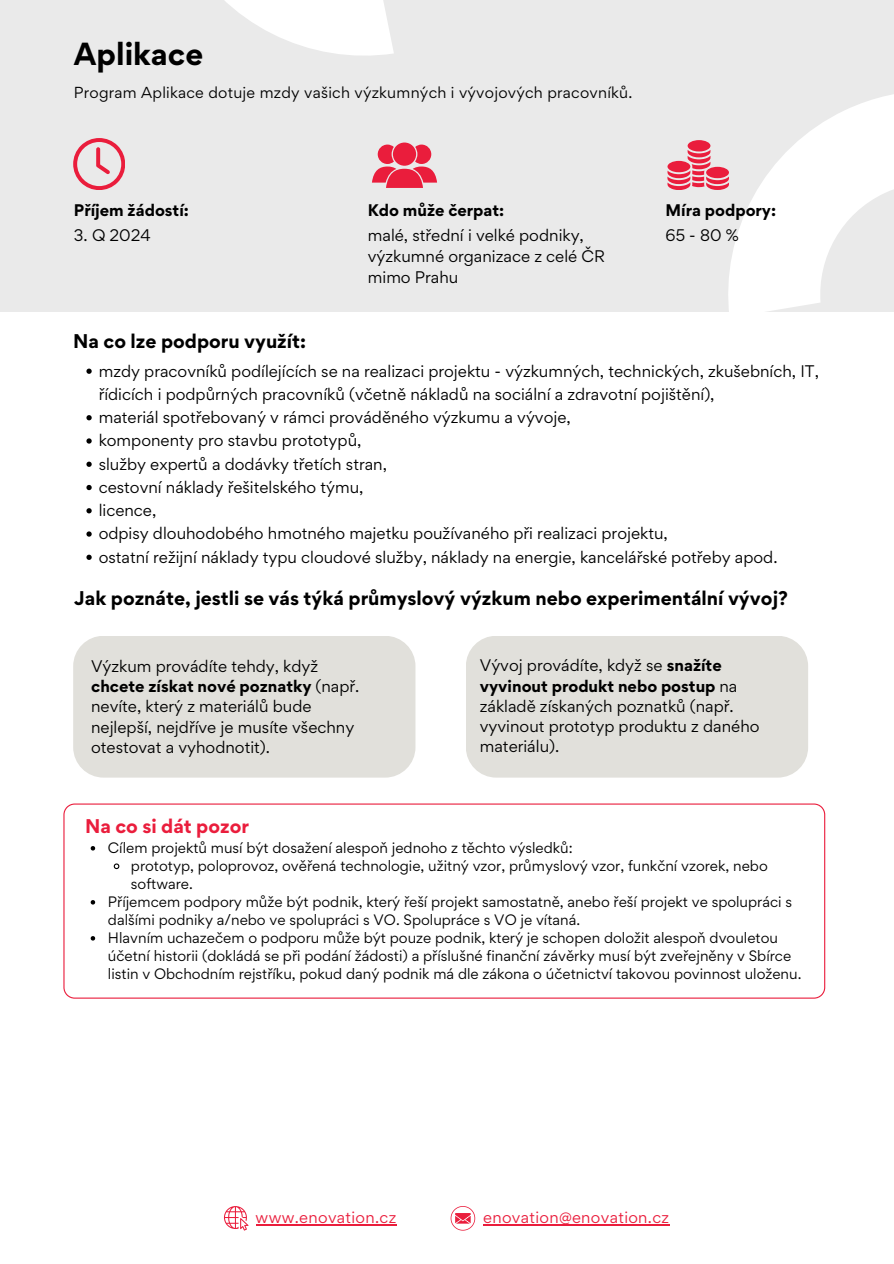
<style>
.page{position:relative;width:894px;height:1264px;background:#fff}
.page>*{position:absolute;margin:0;border:0;box-sizing:border-box;transform-origin:0 0}
.t1{font:700 28.5px "Gordita";color:#000}
.t2{font:700 17.7px "Gordita";color:#000}
.t3{font:700 17.7px "Gordita";color:#ea1d3c}
.t4{font:15px/20.2px "Gordita";color:#000}
.t5{font:700 15px "Gordita";color:#000}
.t6{font:14.7px "Gordita";letter-spacing:.02em;color:#ea1d3c}
.t7{font:14.25px "Gordita";letter-spacing:.015em;color:#000}
.t8{font:13.5px/18px "Gordita";color:#000}
.s1{font-weight:700}
</style>
<div class="page">
<div style="left:0;top:0;width:893px;height:311px;background:#eaeaea"></div>
<svg style="left:372px;top:144px;width:65px;height:43px"></svg>
<div style="left:393px;top:142px;width:23px;height:24px;background:#ea1d3c;border-radius:50%"></div>
<svg style="left:73px;top:138px;width:52px;height:52px"></svg>
<svg style="left:86px;top:368px;width:6px;height:6px"></svg>
<svg style="left:86px;top:415px;width:6px;height:5px"></svg>
<svg style="left:86px;top:438px;width:6px;height:5px"></svg>
<svg style="left:86px;top:461px;width:6px;height:6px"></svg>
<svg style="left:86px;top:485px;width:6px;height:5px"></svg>
<svg style="left:86px;top:508px;width:6px;height:5px"></svg>
<svg style="left:86px;top:531px;width:6px;height:5px"></svg>
<svg style="left:86px;top:554px;width:6px;height:6px"></svg>
<svg style="left:225px;top:0;width:169px;height:56px"></svg>
<svg style="left:667px;top:94px;width:226px;height:218px"></svg>
<svg style="left:63px;top:803px;width:762px;height:195px"></svg>
<svg style="left:91px;top:846px;width:4px;height:4px"></svg>
<svg style="left:113px;top:862px;width:7px;height:8px"></svg>
<svg style="left:91px;top:900px;width:4px;height:4px"></svg>
<svg style="left:91px;top:936px;width:4px;height:4px"></svg>
<div style="left:73px;top:635px;width:342px;height:142px;background:#e1e0db;border-radius:30px"></div>
<div style="left:465px;top:635px;width:342px;height:142px;background:#e1e0db;border-radius:30px"></div>
<svg style="left:224px;top:1206px;width:24px;height:24px"></svg>
<svg style="left:450px;top:1206px;width:25px;height:24px"></svg>
<hr style="left:255px;top:1223px;width:141px;height:1px;background:#ea1d3c">
<hr style="left:483px;top:1223px;width:186px;height:1px;background:#ea1d3c">
<p class="t1" style="left:74px;top:35px;width:131px">Aplikace</p>
<p class="t7" style="left:74px;top:83px;width:560px">Program Aplikace dotuje mzdy vašich výzkumných i vývojových pracovníků.</p>
<p class="t5" style="left:74px;top:200px;width:116px">Příjem žádostí:</p>
<p class="t4" style="left:74px;top:225px;width:78px">3. Q 2024</p>
<p class="t5" style="left:368px;top:199px;width:138px">Kdo může čerpat:</p>
<h2 class="t4" style="left:368px;top:224px;width:238px;line-height:21px">malé, střední i velké podniky, výzkumné organizace z celé ČR mimo Prahu</h2>
<p class="t5" style="left:665px;top:200px;width:112px">Míra podpory:</p>
<p class="t4" style="left:665px;top:225px;width:75px">65-80%</p>
<h1 class="t2" style="left:73px;top:329px;width:234px">Na co lze podporu využít:</h1>
<h5 class="t4" style="left:99px;top:359px;width:721px;line-height:23.2px">mzdy pracovníků podílejících se na realizaci projektu - výzkumných, technických, zkušebních, IT, řídicích i podpůrných pracovníků (včetně nákladů na sociální a zdravotní pojištění),</h5>
<p class="t4" style="left:99px;top:407px;width:473px">materiál spotřebovaný v rámci prováděného výzkumu a vývoje,</p>
<h4 class="t4" style="left:99px;top:430px;width:264px">komponenty pro stavbu prototypů,</h4>
<h3 class="t4" style="left:99px;top:453px;width:290px">služby expertů a dodávky třetích stran,</h3>
<p class="t4" style="left:99px;top:477px;width:266px">cestovní náklady řešitelského týmu,</p>
<p class="t4" style="left:99px;top:500px;width:59px">licence,</p>
<h4 class="t4" style="left:99px;top:523px;width:570px">odpisy dlouhodobého hmotného majetku používaného při realizaci projektu,</h4>
<h5 class="t4" style="left:99px;top:546px;width:680px">ostatní režijní náklady typu cloudové služby, náklady na energie, kancelářské potřeby apod.</h5>
<p class="t2" style="left:74px;top:586px;width:715px">Jak poznáte, jestli se vás týká průmyslový výzkum nebo experimentální vývoj?</p>
<p class="t4" style="left:91px;top:655px;width:270px">Výzkum provádíte tehdy, když <span class="s1">chcete získat nové poznatky</span> (např. nevíte, který z materiálů bude nejlepší, nejdříve je musíte všechny otestovat a vyhodnotit).</p>
<h2 class="t4" style="left:479px;top:655px;width:281px">Vývoj provádíte, když se <span class="s1">snažíte vyvinout produkt nebo postup</span> na základě získaných poznatků (např. vyvinout prototyp produktu z daného materiálu).</h2>
<h4 class="t3" style="left:85px;top:813px;width:165px">Na co si dát pozor</h4>
<p class="t8" style="left:108px;top:838px;width:466px">Cílem projektů musí být dosažení alespoň jednoho z těchto výsledků:</p>
<h2 class="t8" style="left:131px;top:856px;width:638px">prototyp, poloprovoz, ověřená technologie, užitný vzor, průmyslový vzor, funkční vzorek, nebo software.</h2>
<p class="t8" style="left:108px;top:892px;width:685px">Příjemcem podpory může být podnik, který řeší projekt samostatně, anebo řeší projekt ve spolupráci s dalšími podniky a/nebo ve spolupráci s VO. Spolupráce s VO je vítaná.</p>
<p class="t8" style="left:108px;top:928px;width:694px">Hlavním uchazečem o podporu může být pouze podnik, který je schopen doložit alespoň dvouletou účetní historii (dokládá se při podání žádosti) a příslušné finanční závěrky musí být zveřejněny v Sbírce listin v Obchodním rejstříku, pokud daný podnik má dle zákona o účetnictví takovou povinnost uloženu.</p>
<p class="t6" style="left:255px;top:1207px;width:142px">www.enovation.cz</p>
<p class="t6" style="left:483px;top:1207px;width:187px">enovation@enovation.cz</p>
</div>
